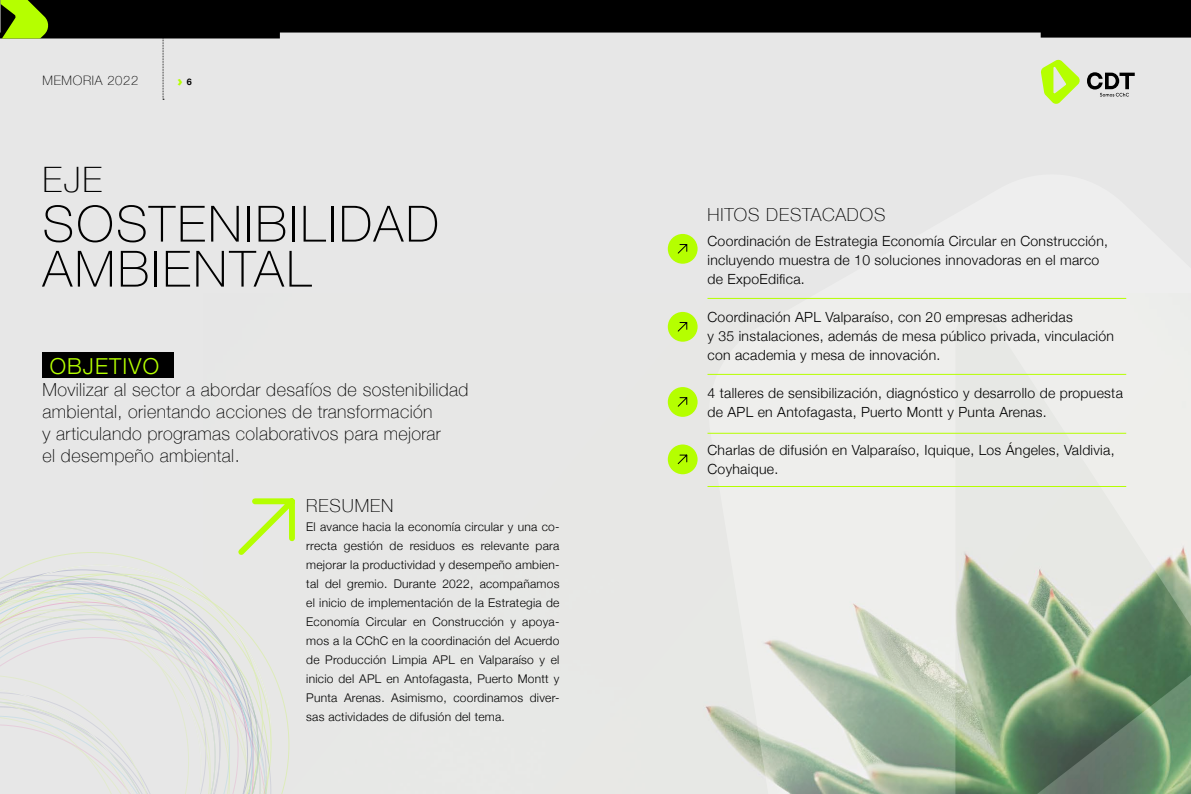
<style>
.page{position:relative;width:1191px;height:794px;background:#e7e7e7}
.page>*{position:absolute;margin:0;border:0;box-sizing:border-box;transform-origin:0 0}
.t1{font:100 50px/45px "Helvetica Neue";letter-spacing:.05em;color:#000}
.t2{font:100 35px "Helvetica Neue";color:#000}
.t3{font:300 22px "Helvetica Neue";letter-spacing:.05em;color:#b5ff00}
.t4{font:100 18px/22px "Helvetica Neue";letter-spacing:.02em;color:#000}
.t5{font:100 18px "Helvetica Neue";letter-spacing:.05em;color:#000}
.t6{font:300 14px/19px "Helvetica Neue";letter-spacing:.02em;color:#000}
.t7{font:900 14px "Gotham";color:#b5ff00}
.t8{font:100 13px "Helvetica Neue";letter-spacing:.05em;color:#000}
.t9{font:300 12px/19px "Helvetica Neue";letter-spacing:.02em;color:#000;text-align:justify}
.s1{font-family:"Helvetica Neue";font-weight:700;font-size:9px;color:#000}
</style>
<div class="page">
<svg style="left:705px;top:297px;width:486px;height:497px"></svg>
<svg style="left:238px;top:498px;width:57px;height:54px"></svg>
<svg style="left:0;top:575px;width:185px;height:5px"></svg>
<svg style="left:0;top:580px;width:196px;height:8px"></svg>
<svg style="left:0;top:588px;width:210px;height:12px"></svg>
<svg style="left:0;top:600px;width:222px;height:9px"></svg>
<svg style="left:247px;top:632px;width:19px;height:162px"></svg>
<svg style="left:0;top:609px;width:247px;height:185px"></svg>
<div style="left:668px;top:234px;width:29px;height:30px;background:#b5ff00;border-radius:50%"></div>
<svg style="left:677px;top:244px;width:10px;height:10px"></svg>
<div style="left:668px;top:312px;width:29px;height:30px;background:#b5ff00;border-radius:50%"></div>
<svg style="left:677px;top:322px;width:10px;height:10px"></svg>
<div style="left:668px;top:387px;width:29px;height:30px;background:#b5ff00;border-radius:50%"></div>
<svg style="left:677px;top:397px;width:10px;height:10px"></svg>
<div style="left:668px;top:444px;width:29px;height:30px;background:#b5ff00;border-radius:50%"></div>
<svg style="left:677px;top:454px;width:10px;height:10px"></svg>
<hr style="left:707px;top:298px;width:419px;height:1px;background:#b5ff00">
<hr style="left:707px;top:374px;width:419px;height:1px;background:#b5ff00">
<hr style="left:707px;top:433px;width:419px;height:1px;background:#b5ff00">
<hr style="left:707px;top:486px;width:419px;height:1px;background:#b5ff00">
<div style="left:43px;top:352px;width:131px;height:26px;background:#000"></div>
<svg style="left:1041px;top:59px;width:39px;height:45px"></svg>
<svg style="left:1087px;top:72px;width:47px;height:24px"></svg>
<svg style="left:163px;top:38px;width:1px;height:62px"></svg>
<svg style="left:49px;top:0;width:1142px;height:38px;fill:#000"></svg>
<svg style="left:0;top:0;width:49px;height:38px"></svg>
<p class="t8" style="left:43px;top:70px;width:97px">MEMORIA 2022</p>
<p class="t7" style="left:177px;top:72px;width:16px">› <span class="s1">6</span></p>
<h2 class="t2" style="left:43px;top:153px;width:61px">EJE</h2>
<h1 class="t1" style="left:43px;top:199px;width:398px">SOSTENIBILIDAD<br>AMBIENTAL</h1>
<p class="t5" style="left:707px;top:201px;width:179px">HITOS DESTACADOS</p>
<p class="t6" style="left:707px;top:230px;width:402px">Coordinación de Estrategia Economía Circular en Construcción, incluyendo muestra de 10 soluciones innovadoras en el marco de ExpoEdifica.</p>
<p class="t6" style="left:707px;top:306px;width:408px">Coordinación APL Valparaíso, con 20 empresas adheridas<br>y 35 instalaciones, además de mesa público privada, vinculación con academia y mesa de innovación.</p>
<p class="t6" style="left:707px;top:382px;width:417px">4 talleres de sensibilización, diagnóstico y desarrollo de propuesta de APL en Antofagasta, Puerto Montt y Punta Arenas.</p>
<p class="t6" style="left:707px;top:439px;width:408px">Charlas de difusión en Valparaíso, Iquique, Los Ángeles, Valdivia,<br>Coyhaique.</p>
<h3 class="t3" style="left:50px;top:348px;width:111px">OBJETIVO</h3>
<p class="t4" style="left:43px;top:377px;width:427px">Movilizar al sector a abordar desafíos de sostenibilidad ambiental, orientando acciones de transformación<br>y articulando programas colaborativos para mejorar<br>el desempeño ambiental.</p>
<p class="t5" style="left:306px;top:491px;width:89px">RESUMEN</p>
<p class="t9" style="left:306px;top:516px;width:255px">El avance hacia la economía circular y una co&shy;rrecta gestión de residuos es relevante para mejorar la productividad y desempeño ambien&shy;tal del gremio. Durante 2022, acompañamos el inicio de implementación de la Estrategia de Economía Circular en Construcción y apoya&shy;mos a la CChC en la coordinación del Acuerdo de Producción Limpia APL en Valparaíso y el inicio del APL en Antofagasta, Puerto Montt y Punta Arenas. Asimismo, coordinamos diver&shy;sas actividades de difusión del tema.</p>
</div>
